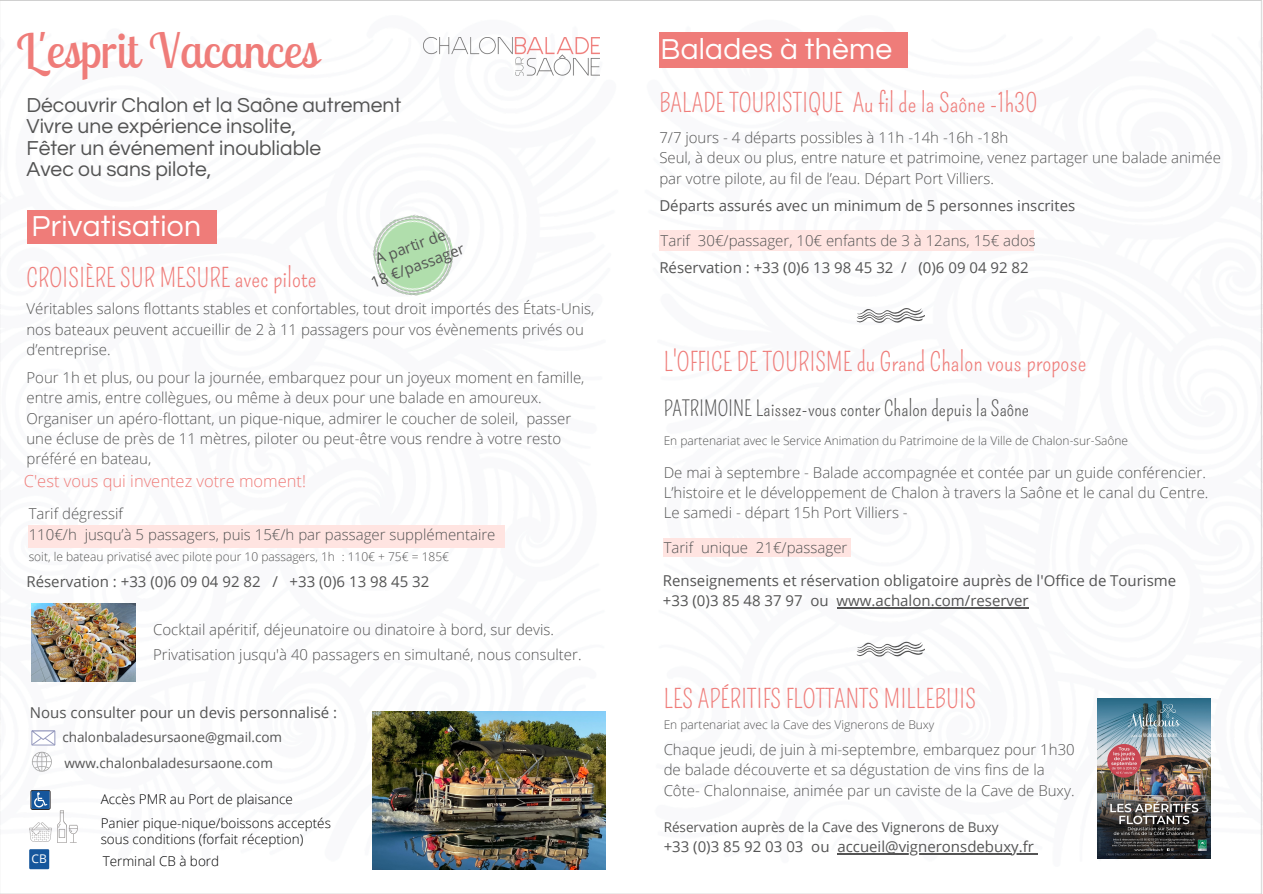
<style>
.page{position:relative;width:1263px;height:894px;background:#fff}
.page>*{position:absolute;margin:0;border:0;box-sizing:border-box;transform-origin:0 0}
.t1{font:48px "Lobster Two";color:#ef7c79}
.t2{font:30px "Questrial";letter-spacing:.01em;color:#fff}
.t3{font:25.5px "Pompiere";color:#ef7c79}
.t4{font:21px/21.3px "Questrial";color:#545454}
.t5{font:21px "Pompiere";color:#545454}
.t6{font:300 16.5px "Open Sans";color:#ef7c79}
.t7{font:300 15px/20.2px "Open Sans";color:#545454}
.t8{font:15px/20.2px "Open Sans";color:#545454}
.t9{font:300 13.5px/15.8px "Open Sans";color:#000}
.t10{font:13.5px "Open Sans";color:#545454}
.t11{font:300 12px "Open Sans";color:#545454}
.t12{font:12px "Open Sans";color:#fff}
</style>
<div class="page">
<img style="left:0;top:0;width:1263px;height:893px">
<div style="left:659px;top:32px;width:248px;height:36px;background:#ef7c79"></div>
<svg style="left:857px;top:641px;width:68px;height:15px"></svg>
<svg style="left:857px;top:308px;width:68px;height:14px"></svg>
<img style="left:372px;top:711px;width:233px;height:157px">
<div style="left:659px;top:230px;width:375px;height:21px;background:#ffe4e1"></div>
<div style="left:663px;top:538px;width:188px;height:18px;background:#ffe4e1"></div>
<div style="left:29px;top:525px;width:476px;height:22px;background:#ffe4e1"></div>
<img style="left:366px;top:207px;width:96px;height:96px">
<div style="left:27px;top:210px;width:189px;height:34px;background:#ef7c79"></div>
<img style="left:58px;top:809px;width:19px;height:32px">
<img style="left:30px;top:821px;width:21px;height:20px">
<svg style="left:32px;top:730px;width:23px;height:15px"></svg>
<svg style="left:32px;top:751px;width:20px;height:20px"></svg>
<div style="left:29px;top:848px;width:20px;height:21px;background:#15569c"></div>
<div style="left:31px;top:790px;width:19px;height:19px;border:1px solid #231f20;border-radius:2px"></div>
<div style="left:31px;top:790px;width:19px;height:18px;background:#15569c"></div>
<svg style="left:34px;top:792px;width:13px;height:15px"></svg>
<img style="left:423px;top:38px;width:177px;height:38px">
<img style="left:1097px;top:698px;width:114px;height:160px">
<img style="left:32px;top:603px;width:103px;height:78px">
<hr style="left:837px;top:607px;width:192px;height:1px;background:#545454">
<hr style="left:837px;top:853px;width:197px;height:1px;background:#545454">
<p class="t1" style="left:17px;top:20px;width:303px">L'esprit Vacances</p>
<p class="t2" style="left:660px;top:35px;width:233px">Balades à thème</p>
<p class="t4" style="left:26px;top:95px;width:376px">Découvrir Chalon et la Saône autrement<br>Vivre une expérience insolite,<br>Fêter un événement inoubliable<br>Avec ou sans pilote,</p>
<h4 class="t2" style="left:32px;top:211px;width:171px">Privatisation</h4>
<p class="t8" style="left:361px;top:253px;width:100px;text-align:center;rotate:-20deg">A partir de<br>18 €/passager</p>
<h6 class="t3" style="left:26px;top:263px;width:291px">CROISIÈRE SUR MESURE avec pilote</h6>
<h6 class="t7" style="left:26px;top:298px;width:569px">Véritables salons flottants stables et confortables, tout droit importés des États-Unis, nos bateaux peuvent accueillir de 2 à 11 passagers pour vos évènements privés ou d’entreprise.</h6>
<h6 class="t7" style="left:26px;top:367px;width:559px">Pour 1h et plus, ou pour la journée, embarquez pour un joyeux moment en famille, entre amis, entre collègues, ou même à deux pour une balade en amoureux.<br>Organiser un apéro-flottant, un pique-nique, admirer le coucher de soleil, passer une écluse de près de 11 mètres, piloter ou peut-être vous rendre à votre resto préféré en bateau,</h6>
<p class="t6" style="left:24px;top:468px;width:284px">C'est vous qui inventez votre moment!</p>
<h2 class="t7" style="left:29px;top:502px;width:96px">Tarif dégressif</h2>
<h4 class="t7" style="left:29px;top:523px;width:468px">110€/h jusqu’à 5 passagers, puis 15€/h par passager supplémentaire</h4>
<h6 class="t11" style="left:29px;top:547px;width:422px">soit, le bateau privatisé avec pilote pour 10 passagers, 1h : 110€ + 75€ = 185€</h6>
<h6 class="t8" style="left:26px;top:571px;width:404px">Réservation : +33 (0)6 09 04 92 82 / +33 (0)6 13 98 45 32</h6>
<h6 class="t7" style="left:153px;top:616px;width:430px;line-height:24.8px">Cocktail apéritif, déjeunatoire ou dinatoire à bord, sur devis.<br>Privatisation jusqu'à 40 passagers en simultané, nous consulter.</h6>
<h6 class="t8" style="left:30px;top:701px;width:309px">Nous consulter pour un devis personnalisé :</h6>
<h6 class="t10" style="left:62px;top:727px;width:221px">chalonbaladesursaone@gmail.com</h6>
<h2 class="t10" style="left:64px;top:752px;width:210px">www.chalonbaladesursaone.com</h2>
<h3 class="t9" style="left:101px;top:791px;width:194px">Accès PMR au Port de plaisance</h3>
<h5 class="t9" style="left:101px;top:815px;width:232px">Panier pique-nique/boissons acceptés sous conditions (forfait réception)</h5>
<p class="t12" style="left:32px;top:850px;width:17px">CB</p>
<p class="t9" style="left:103px;top:852px;width:118px">Terminal CB à bord</p>
<h6 class="t3" style="left:659px;top:89px;width:380px">BALADE TOURISTIQUE Au fil de la Saône -1h30</h6>
<p class="t7" style="left:659px;top:126px;width:563px;line-height:20.7px">7/7 jours - 4 départs possibles à 11h -14h -16h -18h<br>Seul, à deux ou plus, entre nature et patrimoine, venez partager une balade animée par votre pilote, au fil de l’eau. Départ Port Villiers.</p>
<p class="t8" style="left:659px;top:194px;width:417px">Départs assurés avec un minimum de 5 personnes inscrites</p>
<p class="t7" style="left:660px;top:230px;width:377px">Tarif 30€/passager, 10€ enfants de 3 à 12ans, 15€ ados</p>
<p class="t8" style="left:659px;top:257px;width:371px">Réservation : +33 (0)6 13 98 45 32 / (0)6 09 04 92 82</p>
<h6 class="t3" style="left:664px;top:347px;width:424px">L'OFFICE DE TOURISME du Grand Chalon vous propose</h6>
<h6 class="t5" style="left:664px;top:396px;width:367px">PATRIMOINE Laissez-vous conter Chalon depuis la Saône</h6>
<h6 class="t11" style="left:664px;top:432px;width:466px">En partenariat avec le Service Animation du Patrimoine de la Ville de Chalon-sur-Saône</h6>
<p class="t7" style="left:664px;top:461px;width:546px">De mai à septembre - Balade accompagnée et contée par un guide conférencier.<br>L’histoire et le développement de Chalon à travers la Saône et le canal du Centre.<br>Le samedi - départ 15h Port Villiers -</p>
<p class="t7" style="left:664px;top:537px;width:185px">Tarif unique 21€/passager</p>
<p class="t8" style="left:663px;top:569px;width:515px">Renseignements et réservation obligatoire auprès de l'Office de Tourisme +33 (0)3 85 48 37 97 ou www.achalon.com/reserver</p>
<p class="t3" style="left:664px;top:683px;width:314px">LES APÉRITIFS FLOTTANTS MILLEBUIS</p>
<p class="t11" style="left:664px;top:715px;width:272px">En partenariat avec la Cave des Vignerons de Buxy</p>
<p class="t7" style="left:664px;top:738px;width:413px">Chaque jeudi, de juin à mi-septembre, embarquez pour 1h30 de balade découverte et sa dégustation de vins fins de la<br>Côte- Chalonnaise, animée par un caviste de la Cave de Buxy.</p>
<p class="t10" style="left:664px;top:817px;width:336px">Réservation auprès de la Cave des Vignerons de Buxy</p>
<p class="t8" style="left:664px;top:836px;width:167px">+33 (0)3 85 92 03 03 ou</p>
<p class="t8" style="left:837px;top:836px;width:198px">accueil@vigneronsdebuxy.fr</p>
</div>
